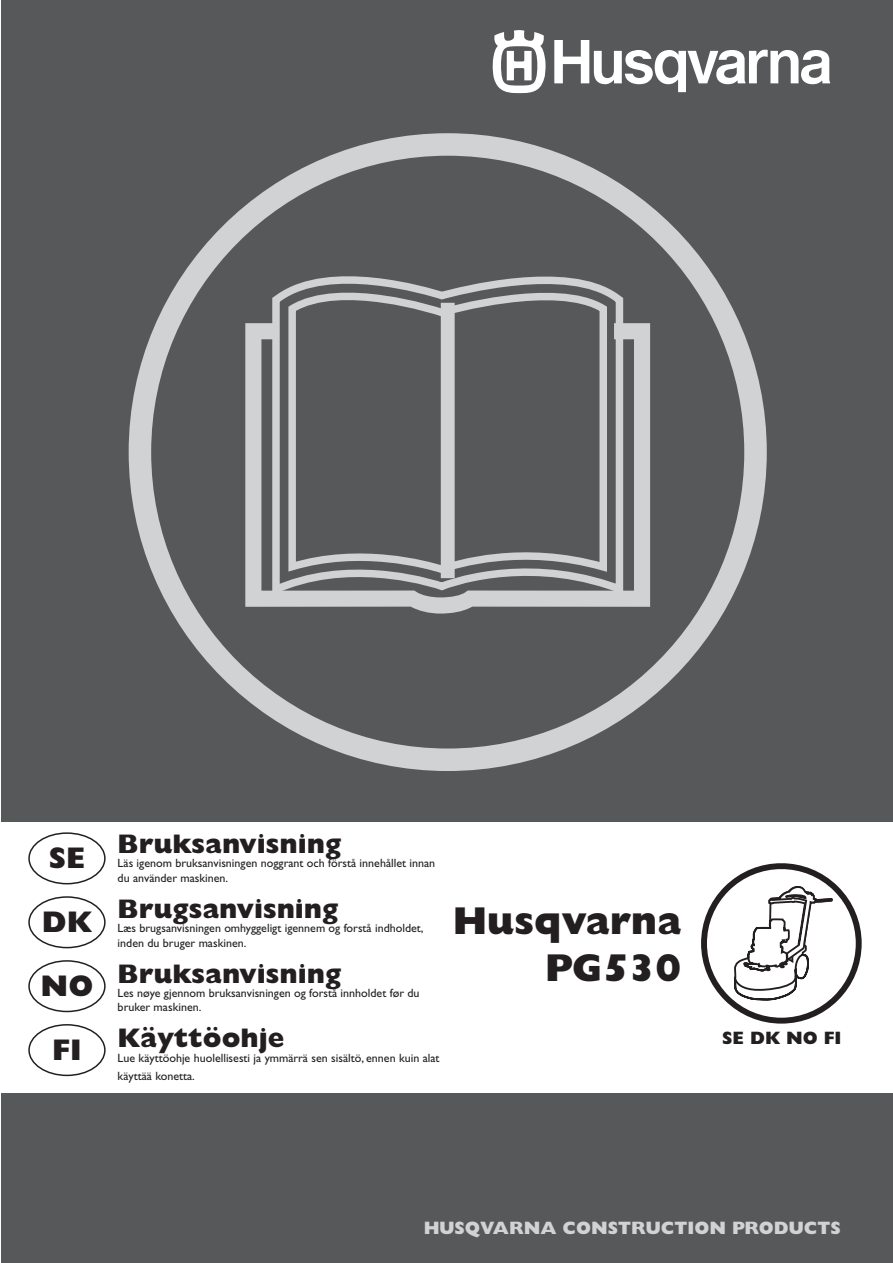
<style>
.page{position:relative;width:893px;height:1263px;background:#fff}
.page>*{position:absolute;margin:0;border:0;box-sizing:border-box;transform-origin:0 0}
.t1{font:39px/46.8px "Husqy Headline";color:#231f20;text-align:right}
.t2{font:30px/63.9px "Husqy Headline";color:#231f20}
.t3{font:27px "Husqy Headline";color:#231f20}
.t4{font:18px "Husqy Headline";color:#d1d2d4}
.t5{font:18px "Husqy Headline";color:#231f20}
.t6{font:12px/14.4px "Husqy Sans";color:#231f20}
</style>
<div class="page">
<div style="left:1px;top:1093px;width:891px;height:170px;background:#57585a"></div>
<div style="left:1px;top:0;width:891px;height:822px;background:#57585a"></div>
<div style="left:129px;top:133px;width:637px;height:638px;border:22px solid #d1d2d4;border-radius:50%"></div>
<svg style="left:272px;top:276px;width:352px;height:47px"></svg>
<svg style="left:438px;top:300px;width:19px;height:23px"></svg>
<svg style="left:245px;top:323px;width:405px;height:291px"></svg>
<svg style="left:492px;top:30px;width:53px;height:64px"></svg>
<svg style="left:554px;top:40px;width:276px;height:52px"></svg>
<svg style="left:28px;top:832px;width:78px;height:245px"></svg>
<div style="left:28px;top:896px;width:78px;height:52px;border:2px solid #231f20;border-radius:50%"></div>
<div style="left:28px;top:960px;width:78px;height:52px;border:2px solid #231f20;border-radius:50%"></div>
<svg style="left:701px;top:863px;width:160px;height:161px"></svg>
<h2 class="t2" style="left:41px;top:829px;width:54px">SE<br>DK<br>NO</h2>
<h2 class="t2" style="left:52px;top:1021px;width:31px">FI</h2>
<h3 class="t3" style="left:118px;top:834px;width:225px">Bruksanvisning</h3>
<p class="t6" style="left:118px;top:857px;width:319px">Läs igenom bruksanvisningen noggrant och förstå innehållet innan du använder maskinen.</p>
<h3 class="t3" style="left:118px;top:899px;width:222px">Brugsanvisning</h3>
<p class="t6" style="left:118px;top:922px;width:307px">Læs brugsanvisningen omhyggeligt igennem og forstå indholdet, inden du bruger maskinen.</p>
<h3 class="t3" style="left:118px;top:963px;width:225px">Bruksanvisning</h3>
<p class="t6" style="left:118px;top:987px;width:303px">Les nøye gjennom bruksanvisningen og forstå innholdet før du bruker maskinen.</p>
<h3 class="t3" style="left:118px;top:1028px;width:168px">Käyttöohje</h3>
<p class="t6" style="left:118px;top:1050px;width:323px;line-height:18px">Lue käyttöohje huolellisesti ja ymmärrä sen sisältö, ennen kuin alat käyttää konetta.</p>
<h1 class="t1" style="left:453px;top:902px;width:230px">Husqvarna<br>PG530</h1>
<h3 class="t5" style="left:722px;top:1031px;width:121px">SE DK NO FI</h3>
<h3 class="t4" style="left:423px;top:1221px;width:418px">HUSQVARNA CONSTRUCTION PRODUCTS</h3>
</div>
